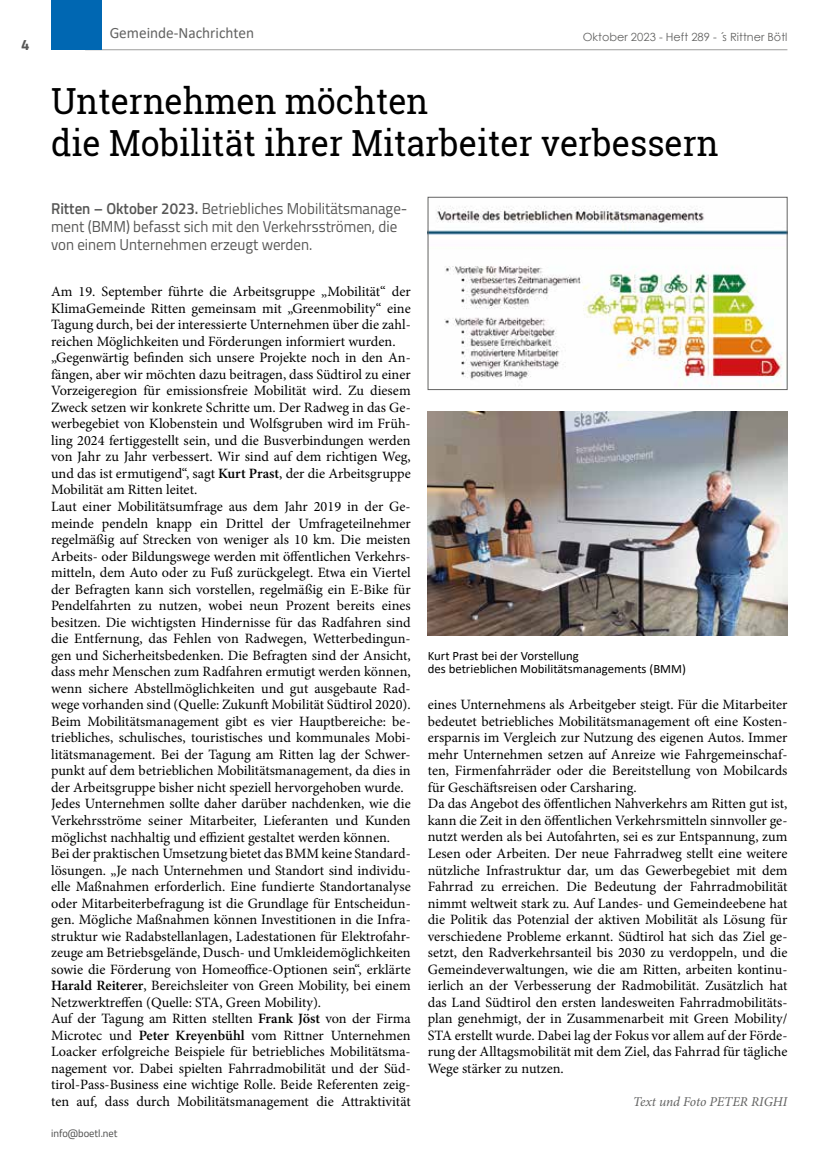
<style>
.page{position:relative;width:830px;height:1170px;background:#fff}
.page>*{position:absolute;margin:0;border:0;box-sizing:border-box;transform-origin:0 0}
.t1{font:36px/42px "Roboto Slab";color:#000;scale:.94 1}
.t2{font:15.75px/18px "Titillium Web";color:#575756;scale:.95 1}
.t3{font:15.75px "Calibri";color:#636362}
.t4{font:700 15px "Titillium Web";color:#575756}
.t5{font:14.25px/16.5px "Minion Pro";color:#000}
.t6{font:italic 13.5px "Minion Pro";letter-spacing:-.005em;color:#636362}
.t7{font:12.75px/13.5px "Calibri";color:#000}
.t8{font:11.25px "Century Gothic";color:#636362}
.t9{font:10.5px "Titillium Web";color:#4a4a49}
.s1{font-weight:600}
</style>
<div class="page">
<hr style="left:85px;top:49px;width:702px;height:1px;background:#9d9d9c">
<div style="left:51px;top:0;width:50px;height:50px;background:#0067b2"></div>
<img style="left:429px;top:205px;width:356px;height:182px">
<div style="left:427px;top:197px;width:360px;height:193px;border:1px solid #636362"></div>
<img style="left:427px;top:412px;width:360px;height:223px">
<p class="t4" style="left:21px;top:33px;width:10px">4</p>
<p class="t3" style="left:110px;top:22px;width:146px">Gemeinde-Nachrichten</p>
<p class="t8" style="left:582px;top:29px;width:206px">Oktober 2023 - Heft 289 - ´s Rittner Bötl</p>
<h1 class="t1" style="left:51px;top:80px;width:711px">Unternehmen möchten<br>die Mobilität ihrer Mitarbeiter verbessern</h1>
<p class="t2" style="left:51px;top:198px;width:376px"><span class="s1">Ritten – Oktober 2023.</span> Betriebliches Mobilitätsmanage&shy;ment (BMM) befasst sich mit den Verkehrsströmen, die von einem Unternehmen erzeugt werden.</p>
<p class="t5" style="left:51px;top:283px;width:361px">Am 19. September führte die Arbeitsgruppe „Mobilität“ der KlimaGemeinde Ritten gemeinsam mit „Greenmobility“ eine Tagung durch, bei der interessierte Unternehmen über die zahl&shy;reichen Möglichkeiten und Förderungen informiert wurden. „Gegenwärtig befinden sich unsere Projekte noch in den An&shy;fängen, aber wir möchten dazu beitragen, dass Südtirol zu einer Vorzeigeregion für emissionsfreie Mobilität wird. Zu diesem Zweck setzen wir konkrete Schritte um. Der Radweg in das Ge&shy;werbegebiet von Klobenstein und Wolfsgruben wird im Früh&shy;ling 2024 fertiggestellt sein, und die Busverbindungen werden von Jahr zu Jahr verbessert. Wir sind auf dem richtigen Weg, und das ist ermutigend“, sagt <span class="s1">Kurt Prast</span>, der die Arbeitsgruppe Mobilität am Ritten leitet.<br>Laut einer Mobilitätsumfrage aus dem Jahr 2019 in der Ge&shy;meinde pendeln knapp ein Drittel der Umfrageteilnehmer regelmäßig auf Strecken von weniger als 10 km. Die meisten Arbeits- oder Bildungswege werden mit öffentlichen Verkehrs&shy;mitteln, dem Auto oder zu Fuß zurückgelegt. Etwa ein Viertel der Befragten kann sich vorstellen, regelmäßig ein E-Bike für Pendelfahrten zu nutzen, wobei neun Prozent bereits eines besitzen. Die wichtigsten Hindernisse für das Radfahren sind die Entfernung, das Fehlen von Radwegen, Wetterbedingun&shy;gen und Sicherheitsbedenken. Die Befragten sind der Ansicht, dass mehr Menschen zum Radfahren ermutigt werden können, wenn sichere Abstellmöglichkeiten und gut ausgebaute Rad&shy;wege vorhanden sind (Quelle: Zukunft Mobilität Südtirol 2020).<br>Beim Mobilitätsmanagement gibt es vier Hauptbereiche: be&shy;triebliches, schulisches, touristisches und kommunales Mobi&shy;litätsmanagement. Bei der Tagung am Ritten lag der Schwer&shy;punkt auf dem betrieblichen Mobilitätsmanagement, da dies in der Arbeitsgruppe bisher nicht speziell hervorgehoben wurde.<br>Jedes Unternehmen sollte daher darüber nachdenken, wie die Verkehrsströme seiner Mitarbeiter, Lieferanten und Kunden möglichst nachhaltig und effizient gestaltet werden können.<br>Bei der praktischen Umsetzung bietet das BMM keine Standard&shy;lösungen. „Je nach Unternehmen und Standort sind individu&shy;elle Maßnahmen erforderlich. Eine fundierte Standortanalyse oder Mitarbeiterbefragung ist die Grundlage für Entscheidun&shy;gen. Mögliche Maßnahmen können Investitionen in die Infra&shy;struktur wie Radabstellanlagen, Ladestationen für Elektrofahr&shy;zeuge am Betriebsgelände, Dusch- und Umkleidemöglichkeiten sowie die Förderung von Homeoffice-Optionen sein“, erklärte <span class="s1">Harald Reiterer</span>, Bereichsleiter von Green Mobility, bei einem Netzwerktreffen (Quelle: STA, Green Mobility).<br>Auf der Tagung am Ritten stellten <span class="s1">Frank Jöst</span> von der Firma Microtec und <span class="s1">Peter Kreyenbühl</span> vom Rittner Unternehmen Loacker erfolgreiche Beispiele für betriebliches Mobilitätsma&shy;nagement vor. Dabei spielten Fahrradmobilität und der Süd&shy;tirol-Pass-Business eine wichtige Rolle. Beide Referenten zeig&shy;ten auf, dass durch Mobilitätsmanagement die Attraktivität</p>
<p class="t9" style="left:51px;top:1125px;width:68px">info@boetl.net</p>
<p class="t7" style="left:427px;top:648px;width:259px">Kurt Prast bei der Vorstellung<br>des betrieblichen Mobilitätsmanagements (BMM)</p>
<p class="t5" style="left:427px;top:696px;width:361px">eines Unternehmens als Arbeitgeber steigt. Für die Mitarbeiter bedeutet betriebliches Mobilitätsmanagement oft eine Kosten&shy;ersparnis im Vergleich zur Nutzung des eigenen Autos. Immer mehr Unternehmen setzen auf Anreize wie Fahrgemeinschaf&shy;ten, Firmenfahrräder oder die Bereitstellung von Mobilcards für Geschäftsreisen oder Carsharing.<br>Da das Angebot des öffentlichen Nahverkehrs am Ritten gut ist, kann die Zeit in den öffentlichen Verkehrsmitteln sinnvoller ge&shy;nutzt werden als bei Autofahrten, sei es zur Entspannung, zum Lesen oder Arbeiten. Der neue Fahrradweg stellt eine weitere nützliche Infrastruktur dar, um das Gewerbegebiet mit dem Fahrrad zu erreichen. Die Bedeutung der Fahrradmobilität nimmt weltweit stark zu. Auf Landes- und Gemeindeebene hat die Politik das Potenzial der aktiven Mobilität als Lösung für verschiedene Probleme erkannt. Südtirol hat sich das Ziel ge&shy;setzt, den Radverkehrsanteil bis 2030 zu verdoppeln, und die Gemeindeverwaltungen, wie die am Ritten, arbeiten kontinu&shy;ierlich an der Verbesserung der Radmobilität. Zusätzlich hat das Land Südtirol den ersten landesweiten Fahrradmobilitäts&shy;plan genehmigt, der in Zusammenarbeit mit Green Mobility/ STA erstellt wurde. Dabei lag der Fokus vor allem auf der Förde&shy;rung der Alltagsmobilität mit dem Ziel, das Fahrrad für tägliche Wege stärker zu nutzen.</p>
<p class="t6" style="left:633px;top:1092px;width:156px">Text und Foto PETER RIGHI</p>
</div>
